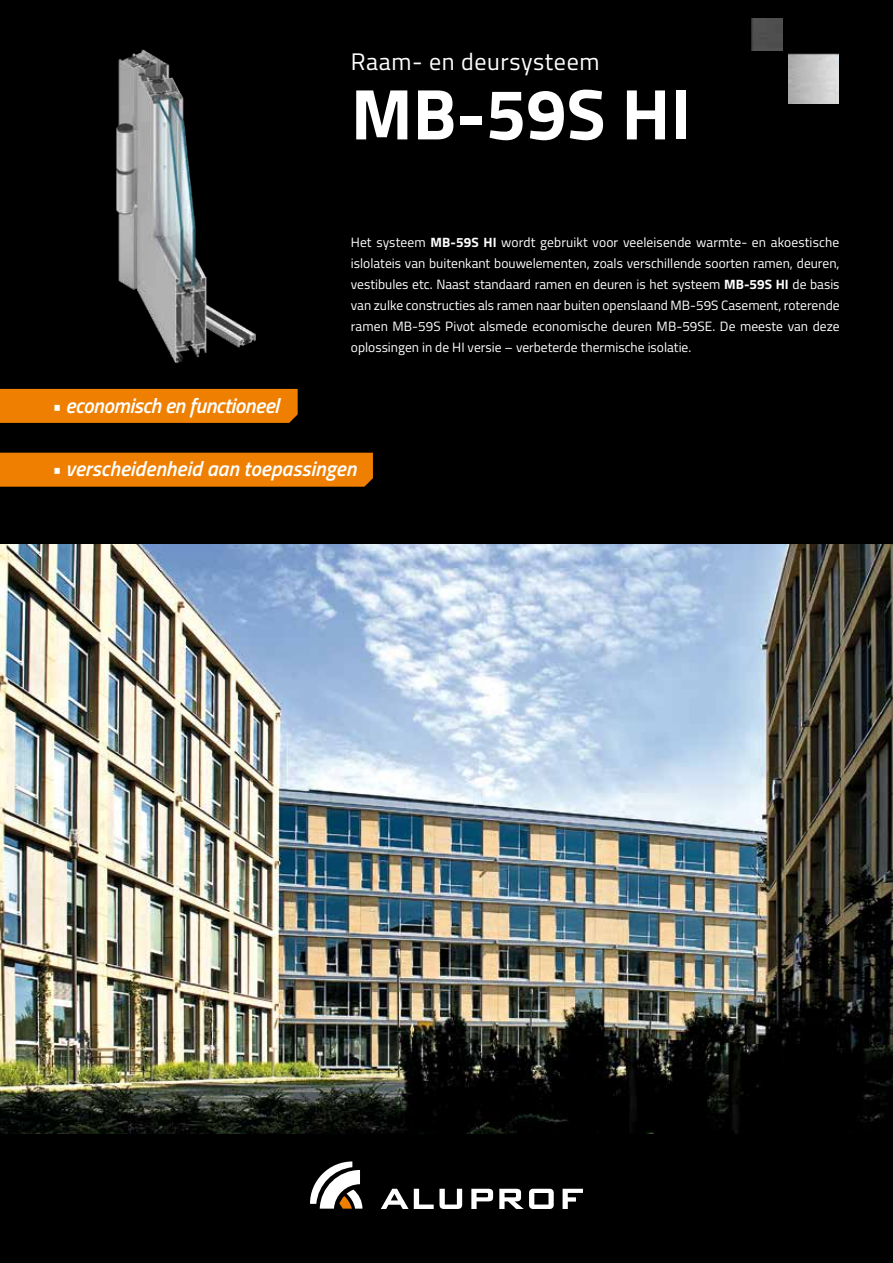
<style>
.page{position:relative;width:893px;height:1263px;background:#000}
.page>*{position:absolute;margin:0;border:0;box-sizing:border-box;transform-origin:0 0}
.t1{font:700 72px "Titillium";color:#fff}
.t2{font:24px "Titillium";letter-spacing:.025em;color:#fff}
.t3{font:italic 600 21.15px "Titillium";letter-spacing:-.02em;color:#fff}
.t4{font:italic 600 21px "Titillium";color:#fff}
.t5{font:13.5px/21px "Titillium";color:#fff;text-align:justify}
.s1{font-size:21px}
.s2{font-weight:700}
</style>
<div class="page">
<img style="left:0;top:544px;width:893px;height:590px">
<svg style="left:310px;top:1161px;width:52px;height:47px"></svg>
<svg style="left:381px;top:1189px;width:81px;height:20px"></svg>
<svg style="left:471px;top:1189px;width:22px;height:20px"></svg>
<svg style="left:499px;top:1189px;width:55px;height:20px"></svg>
<svg style="left:563px;top:1189px;width:20px;height:20px"></svg>
<div style="left:0;top:389px;width:298px;height:34px;background:#ee7f00"></div>
<div style="left:0;top:453px;width:373px;height:34px;background:#ee7f00"></div>
<img style="left:751px;top:19px;width:32px;height:31px">
<img style="left:789px;top:54px;width:50px;height:50px">
<img style="left:116px;top:49px;width:140px;height:314px">
<h2 class="t2" style="left:351px;top:44px;width:250px">Raam- en deursysteem</h2>
<h1 class="t1" style="left:351px;top:59px;width:341px">MB-59S HI</h1>
<h3 class="t3" style="left:51px;top:389px;width:229px"><span class="s1">•</span> economisch en functioneel</h3>
<p class="t5" style="left:351px;top:231px;width:490px">Het systeem <span class="s2">MB-59S HI</span> wordt gebruikt voor veeleisende warmte- en akoestische islolateis van buitenkant bouwelementen, zoals verschillende soorten ramen, deuren, vestibules etc. Naast standaard ramen en deuren is het systeem <span class="s2">MB-59S HI</span> de basis van zulke constructies als ramen naar buiten openslaand MB-59S Casement, roterende ramen MB-59S Pivot alsmede economische deuren MB-59SE. De meeste van deze oplossingen in de HI versie – verbeterde thermische isolatie.</p>
<h3 class="t4" style="left:51px;top:452px;width:307px">• verscheidenheid aan toepassingen</h3>
</div>
